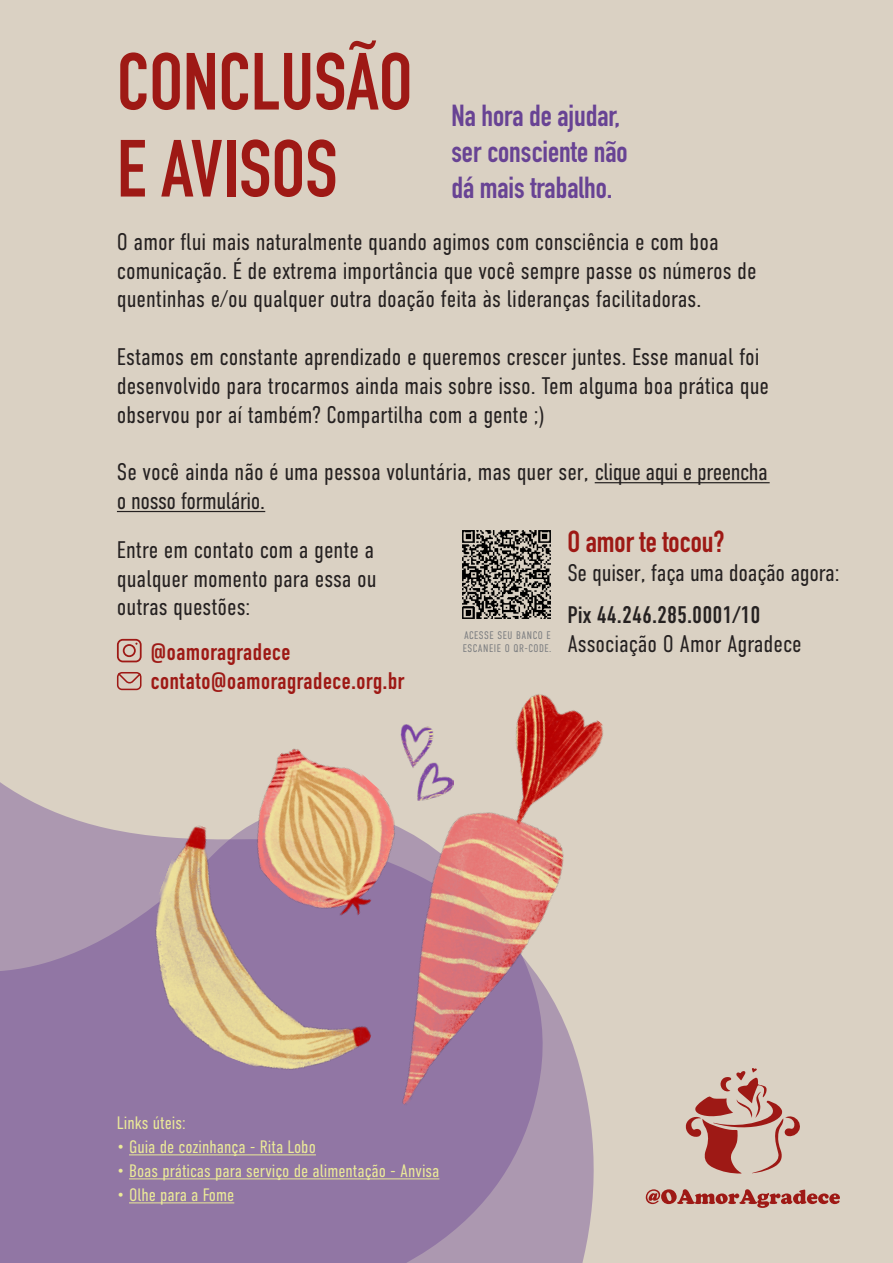
<style>
.page{position:relative;width:893px;height:1263px;background:#dad1c3}
.page>*{position:absolute;margin:0;border:0;box-sizing:border-box;transform-origin:0 0}
.t1{font:700 79.5px/87px "DIN Condensed";color:#9e1915}
.t2{font:700 30px/36px "DIN Condensed";color:#684394}
.t3{font:700 30px "DIN Condensed";color:#9e1915}
.t4{font:300 24px/28.8px "DIN Condensed";color:#252121}
.t5{font:24px/28.8px "DIN Condensed";color:#9e1915}
.t6{font:24px "DIN Condensed";color:#252121}
.t7{font:300 18px "DIN Condensed";color:#ebea98}
.t8{font:300 10.95px/13.2px "DIN Condensed";letter-spacing:.05em;color:#7b7d80}
</style>
<div class="page">
<svg style="left:0;top:638px;width:594px;height:625px;fill:#9176a4"></svg>
<hr style="left:595px;top:482px;width:175px;height:1px;background:#252121">
<hr style="left:117px;top:511px;width:148px;height:1px;background:#252121">
<img style="left:279px;top:678px;width:324px;height:428px">
<img style="left:213px;top:725px;width:217px;height:215px">
<img style="left:113px;top:820px;width:306px;height:282px">
<img style="left:391px;top:725px;width:63px;height:75px">
<svg style="left:645px;top:1189px;width:195px;height:19px"></svg>
<svg style="left:685px;top:1068px;width:115px;height:106px"></svg>
<hr style="left:129px;top:1154px;width:187px;height:1px;background:#ebea98">
<hr style="left:129px;top:1178px;width:310px;height:1px;background:#ebea98">
<hr style="left:129px;top:1202px;width:105px;height:1px;background:#ebea98">
<img style="left:462px;top:530px;width:89px;height:89px">
<svg style="left:117px;top:639px;width:25px;height:23px"></svg>
<svg style="left:117px;top:672px;width:25px;height:18px"></svg>
<h1 class="t1" style="left:117px;top:38px;width:297px">CONCLUSÃO<br>E AVISOS</h1>
<p class="t4" style="left:117px;top:227px;width:641px">O amor flui mais naturalmente quando agimos com consciência e com boa comunicação. É de extrema importância que você sempre passe os números de quentinhas e/ou qualquer outra doação feita às lideranças facilitadoras.</p>
<p class="t4" style="left:117px;top:343px;width:654px">Estamos em constante aprendizado e queremos crescer juntes. Esse manual foi desenvolvido para trocarmos ainda mais sobre isso. Tem alguma boa prática que observou por aí também? Compartilha com a gente ;)</p>
<p class="t4" style="left:117px;top:458px;width:653px">Se você ainda não é uma pessoa voluntária, mas quer ser, clique aqui e preencha o nosso formulário.</p>
<p class="t4" style="left:117px;top:535px;width:261px;text-align:justify">Entre em contato com a gente a qualquer momento para essa ou outras questões:</p>
<p class="t5" style="left:150px;top:638px;width:256px">@oamoragradece contato@oamoragradece.org.br</p>
<p class="t2" style="left:451px;top:98px;width:178px">Na hora de ajudar, ser consciente não dá mais trabalho.</p>
<p class="t3" style="left:567px;top:522px;width:159px">O amor te tocou?</p>
<p class="t4" style="left:567px;top:558px;width:274px">Se quiser, faça uma doação agora:</p>
<p class="t6" style="left:567px;top:601px;width:195px">Pix 44.246.285.0001/10</p>
<p class="t4" style="left:567px;top:629px;width:236px">Associação O Amor Agradece</p>
<p class="t8" style="left:463px;top:628px;width:90px">ACESSE SEU BANCO E<br>ESCANEIE O QR-CODE.</p>
<p class="t7" style="left:117px;top:1113px;width:70px">Links úteis:</p>
<p class="t7" style="left:117px;top:1137px;width:200px">• Guia de cozinhança - Rita Lobo</p>
<p class="t7" style="left:117px;top:1161px;width:324px">• Boas práticas para serviço de alimentação - Anvisa</p>
<p class="t7" style="left:117px;top:1185px;width:119px">• Olhe para a Fome</p>
</div>
